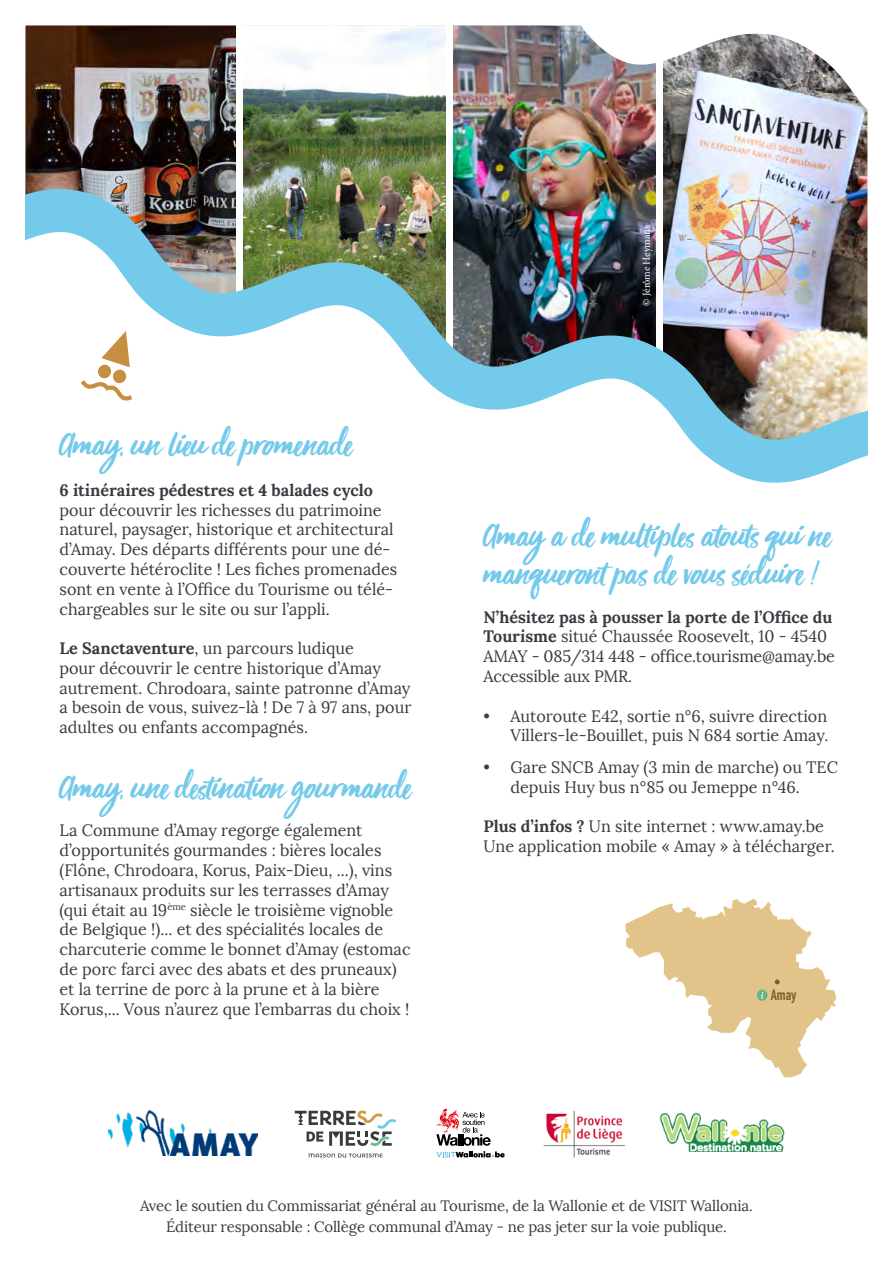
<style>
.page{position:relative;width:893px;height:1263px;background:#fff}
.page>*{position:absolute;margin:0;border:0;box-sizing:border-box;transform-origin:0 0}
.t1{font:37.5px/37.5px "Viva Beautiful B";letter-spacing:-.01em;color:#73caeb}
.t2{font:16.5px/19.8px "Lora";color:#393b42}
.t3{font:700 16.5px "Lora";color:#393b42}
.t4{font:15px "Lora";letter-spacing:-.01em;color:#393b42}
.t5{font:15px "Lora";letter-spacing:-.01em;color:#383b41}
.t6{font:700 15px "DIN Condensed";color:#7d5e29}
.t7{font:10.5px "Minion Pro";letter-spacing:-.02em;color:#fff}
.s1{font-weight:700}
</style>
<div class="page">
<img style="left:543px;top:1110px;width:82px;height:48px">
<img style="left:659px;top:1113px;width:126px;height:39px">
<svg style="left:436px;top:1109px;width:69px;height:48px"></svg>
<img style="left:26px;top:26px;width:124px;height:136px">
<img style="left:26px;top:162px;width:841px;height:321px">
<img style="left:150px;top:26px;width:717px;height:218px">
<img style="left:108px;top:1110px;width:149px;height:45px">
<svg style="left:81px;top:331px;width:51px;height:70px"></svg>
<svg style="left:295px;top:1110px;width:101px;height:36px"></svg>
<svg style="left:309px;top:1153px;width:74px;height:4px"></svg>
<svg style="left:625px;top:898px;width:211px;height:179px"></svg>
<h1 class="t1" style="left:60px;top:422px;width:294px">Amay, un lieu de promenade</h1>
<p class="t3" style="left:60px;top:479px;width:315px">6 itinéraires pédestres et 4 balades cyclo</p>
<p class="t2" style="left:60px;top:500px;width:339px">pour découvrir les richesses du patrimoine naturel, paysager, historique et architectural d’Amay. Des départs différents pour une dé&shy;couverte hétéroclite ! Les fiches promenades sont en vente à l’Office du Tourisme ou télé&shy;chargeables sur le site ou sur l’appli.</p>
<p class="t2" style="left:60px;top:638px;width:353px"><span class="s1">Le Sanctaventure</span>, un parcours ludique<br>pour découvrir le centre historique d’Amay autrement. Chrodoara, sainte patronne d’Amay a besoin de vous, suivez-là ! De 7 à 97 ans, pour adultes ou enfants accompagnés.</p>
<h1 class="t1" style="left:60px;top:765px;width:353px">Amay, une destination gourmande</h1>
<p class="t2" style="left:60px;top:821px;width:353px">La Commune d’Amay regorge également d’opportunités gourmandes : bières locales (Flône, Chrodoara, Korus, Paix-Dieu, ...), vins artisanaux produits sur les terrasses d’Amay (qui était au 19<sup>ème</sup> siècle le troisième vignoble de Belgique !)... et des spécialités locales de charcuterie comme le bonnet d’Amay (estomac de porc farci avec des abats et des pruneaux) et la terrine de porc à la prune et à la bière Korus,... Vous n’aurez que l’embarras du choix !</p>
<p class="t7" style="left:639px;top:306px;width:82px;rotate:-90deg">© Jérôme Heymans</p>
<h1 class="t1" style="left:483px;top:514px;width:349px">Amay a de multiples atouts qui ne manqueront pas de vous séduire !</h1>
<p class="t2" style="left:483px;top:607px;width:353px"><span class="s1">N’hésitez pas à pousser la porte de l’Office du Tourisme</span> situé Chaussée Roosevelt, 10 - 4540<br>AMAY - 085/314 448 - office.tourisme@amay.be Accessible aux PMR.</p>
<p class="t2" style="left:483px;top:706px;width:346px;text-align:right">• Autoroute E42, sortie n°6, suivre direction<br>Villers-le-Bouillet, puis N 684 sortie Amay.</p>
<p class="t2" style="left:510px;top:757px;width:329px;text-indent:-27px">• Gare SNCB Amay (3 min de marche) ou TEC depuis Huy bus n°85 ou Jemeppe n°46.</p>
<p class="t2" style="left:483px;top:817px;width:353px"><span class="s1">Plus d’infos ?</span> Un site internet : www.amay.be<br>Une application mobile « Amay » à télécharger.</p>
<p class="t6" style="left:771px;top:985px;width:27px">Amay</p>
<p class="t4" style="left:140px;top:1196px;width:614px">Avec le soutien du Commissariat général au Tourisme, de la Wallonie et de VISIT Wallonia.</p>
<p class="t5" style="left:166px;top:1217px;width:562px">Éditeur responsable : Collège communal d’Amay - ne pas jeter sur la voie publique.</p>
</div>
